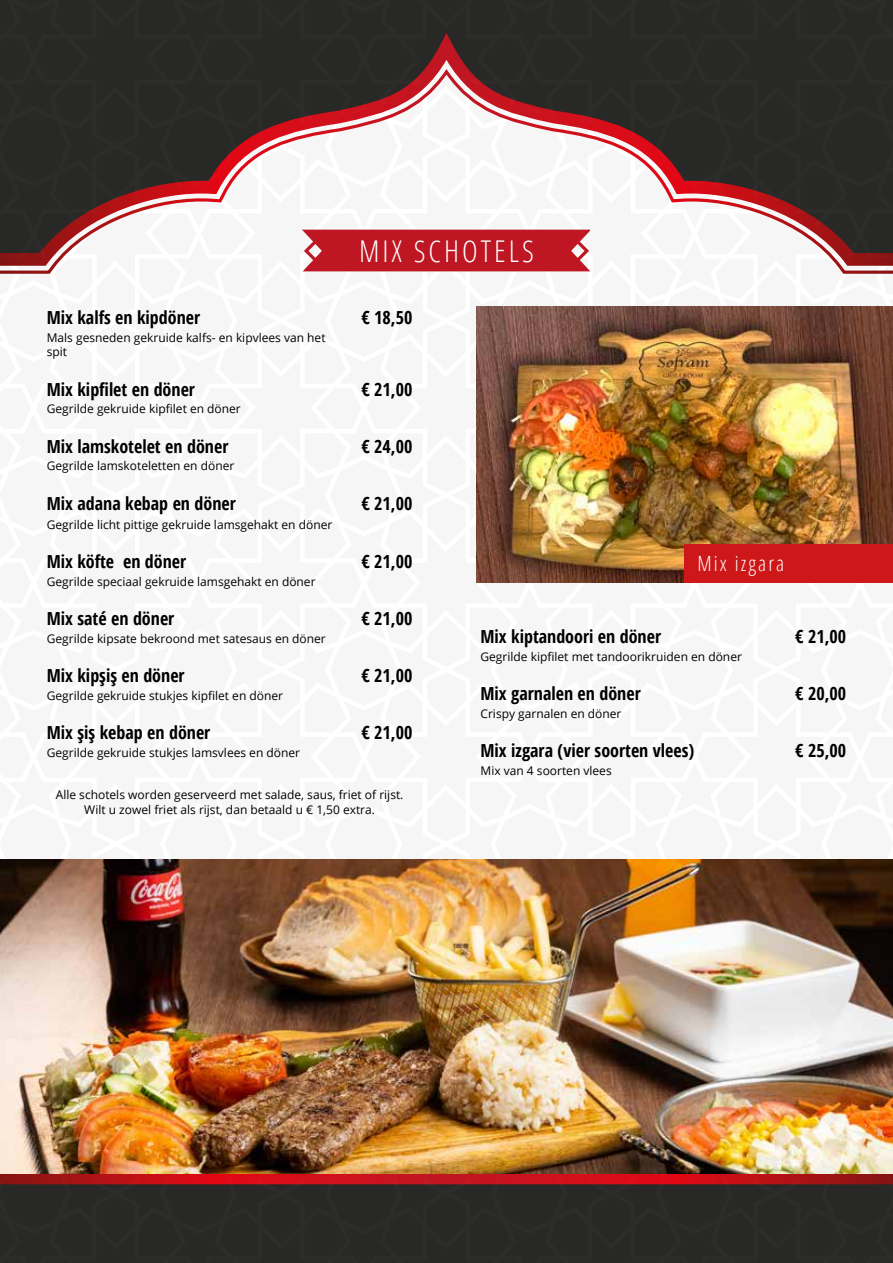
<style>
.page{position:relative;width:893px;height:1263px;background:#fff}
.page>*{position:absolute;margin:0;border:0;box-sizing:border-box;transform-origin:0 0}
.t1{font:300 condensed 30px "Open Sans";letter-spacing:.1em;color:#fff}
.t2{font:300 condensed 21px "Open Sans";letter-spacing:.1em;color:#fff}
.t3{font:700 condensed 18px "Open Sans";color:#000}
.t4{font:12px/14.4px "Open Sans";color:#000}
</style>
<div class="page">
<svg style="left:0;top:0;width:893px;height:274px;fill:#2b2827"></svg>
<svg style="left:0;top:1174px;width:893px;height:89px;background:#3a2626"></svg>
<div style="left:302px;top:230px;width:288px;height:41px;background:#be1622"></div>
<img style="left:476px;top:306px;width:417px;height:277px">
<div style="left:685px;top:544px;width:208px;height:39px;background:#cd1719"></div>
<img style="left:0;top:859px;width:893px;height:315px">
<h1 class="t1" style="left:359px;top:231px;width:176px">MIX SCHOTELS</h1>
<h3 class="t3" style="left:47px;top:305px;width:155px">Mix kalfs en kipdöner</h3>
<h3 class="t3" style="left:361px;top:305px;width:52px">€ 18,50</h3>
<p class="t4" style="left:47px;top:330px;width:280px">Mals gesneden gekruide kalfs- en kipvlees van het spit</p>
<h3 class="t3" style="left:47px;top:376px;width:150px">Mix kipfilet en döner</h3>
<h3 class="t3" style="left:361px;top:376px;width:52px">€ 21,00</h3>
<p class="t4" style="left:47px;top:401px;width:196px">Gegrilde gekruide kipfilet en döner</p>
<h3 class="t3" style="left:47px;top:433px;width:183px">Mix lamskotelet en döner</h3>
<h3 class="t3" style="left:361px;top:433px;width:52px">€ 24,00</h3>
<p class="t4" style="left:47px;top:458px;width:189px">Gegrilde lamskoteletten en döner</p>
<h3 class="t3" style="left:47px;top:490px;width:191px">Mix adana kebap en döner</h3>
<h3 class="t3" style="left:361px;top:490px;width:52px">€ 21,00</h3>
<p class="t4" style="left:47px;top:517px;width:287px">Gegrilde licht pittige gekruide lamsgehakt en döner</p>
<h3 class="t3" style="left:47px;top:549px;width:141px">Mix köfte en döner</h3>
<h3 class="t3" style="left:361px;top:549px;width:52px">€ 21,00</h3>
<p class="t4" style="left:47px;top:574px;width:270px">Gegrilde speciaal gekruide lamsgehakt en döner</p>
<h3 class="t3" style="left:47px;top:606px;width:129px">Mix saté en döner</h3>
<h3 class="t3" style="left:361px;top:606px;width:52px">€ 21,00</h3>
<p class="t4" style="left:47px;top:631px;width:281px">Gegrilde kipsate bekroond met satesaus en döner</p>
<h3 class="t3" style="left:47px;top:663px;width:139px">Mix kipşiş en döner</h3>
<h3 class="t3" style="left:361px;top:663px;width:52px">€ 21,00</h3>
<p class="t4" style="left:47px;top:688px;width:238px">Gegrilde gekruide stukjes kipfilet en döner</p>
<h3 class="t3" style="left:47px;top:720px;width:165px">Mix şiş kebap en döner</h3>
<h3 class="t3" style="left:361px;top:720px;width:52px">€ 21,00</h3>
<p class="t4" style="left:47px;top:745px;width:255px">Gegrilde gekruide stukjes lamsvlees en döner</p>
<p class="t4" style="left:56px;top:787px;width:349px;text-align:center">Alle schotels worden geserveerd met salade, saus, friet of rijst.<br>Wilt u zowel friet als rijst, dan betaald u € 1,50 extra.</p>
<h2 class="t2" style="left:697px;top:550px;width:88px">Mix izgara</h2>
<h3 class="t3" style="left:480px;top:624px;width:182px">Mix kiptandoori en döner</h3>
<h3 class="t3" style="left:795px;top:624px;width:52px">€ 21,00</h3>
<p class="t4" style="left:480px;top:649px;width:263px">Gegrilde kipfilet met tandoorikruiden en döner</p>
<h3 class="t3" style="left:480px;top:681px;width:162px">Mix garnalen en döner</h3>
<h3 class="t3" style="left:795px;top:681px;width:52px">€ 20,00</h3>
<p class="t4" style="left:480px;top:706px;width:143px">Crispy garnalen en döner</p>
<h3 class="t3" style="left:480px;top:738px;width:215px">Mix izgara (vier soorten vlees)</h3>
<h3 class="t3" style="left:795px;top:738px;width:52px">€ 25,00</h3>
<p class="t4" style="left:480px;top:763px;width:133px">Mix van 4 soorten vlees</p>
</div>
